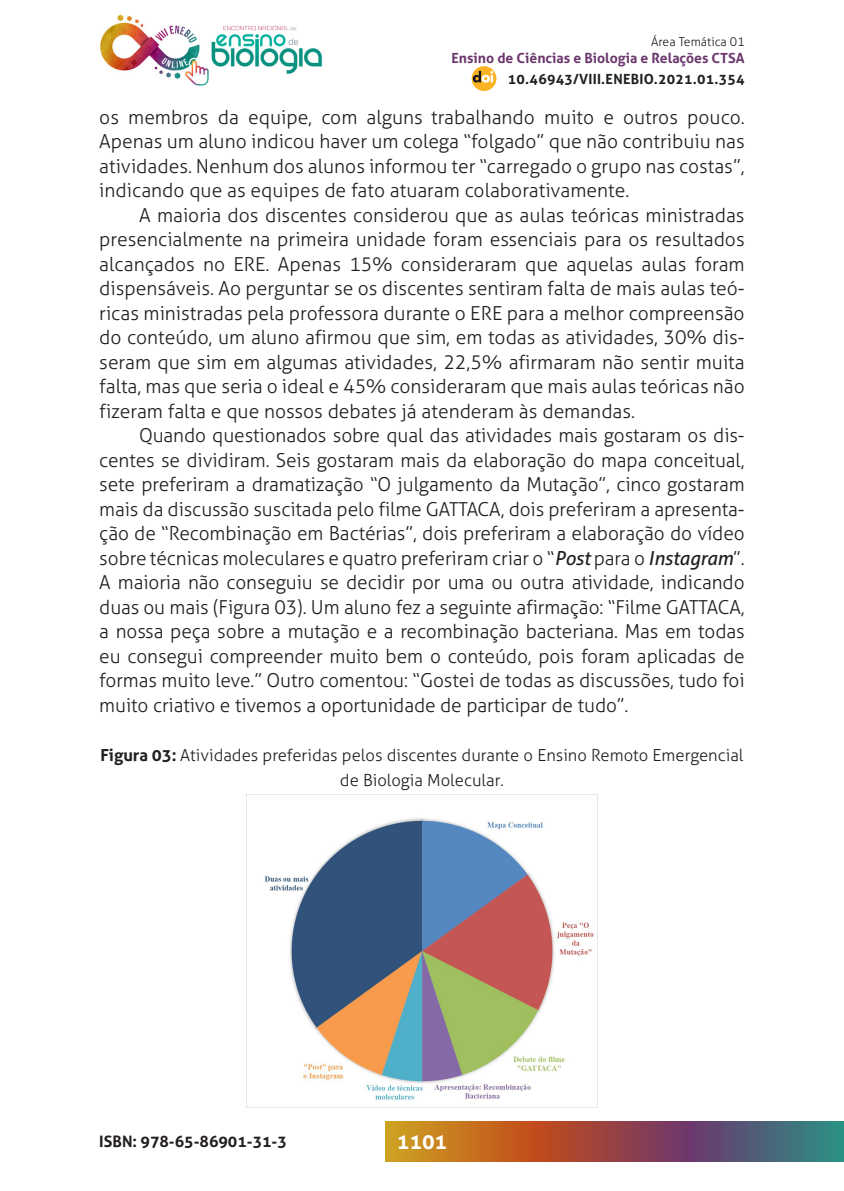
<style>
.page{position:relative;width:844px;height:1191px;background:#fff}
.page>*{position:absolute;margin:0;border:0;box-sizing:border-box;transform-origin:0 0}
.t1{font:700 21px "Aller";color:#fff}
._2_CORPO{font:300 19.25px/24.5px "Aller";color:#231f20;text-align:justify}
._7_LEGENDAS{font:300 16.62px/24.5px "Aller";color:#231f20;text-align:center}
.t2{font:700 15.75px "Aller";color:#231f20}
.t3{font:700 14px "Aller";color:#6c376e}
.t4{font:700 14px "Aller";letter-spacing:.02em;color:#231f20}
.t5{font:300 12.25px "Aller";color:#231f20}
.s1{font-weight:400;font-style:italic}
.s2{font-weight:700}
</style>
<div class="page">
<img style="left:100px;top:14px;width:109px;height:72px">
<img style="left:211px;top:25px;width:111px;height:49px">
<svg style="left:385px;top:1121px;width:458px;height:40px;background:#8d5e49"></svg>
<div style="left:471px;top:66px;width:25px;height:25px;background:#fbb323;border-radius:50%"></div>
<svg style="left:472px;top:71px;width:21px;height:12px"></svg>
<img style="left:247px;top:794px;width:350px;height:307px">
<p class="t5" style="left:651px;top:34px;width:95px">Área Temática 01</p>
<p class="t3" style="left:451px;top:49px;width:294px">Ensino de Ciências e Biologia e Relações CTSA</p>
<p class="t4" style="left:508px;top:70px;width:238px">10.46943/VIII.ENEBIO.2021.01.354</p>
<p class="_2_CORPO" style="left:99px;top:105px;width:646px">os membros da equipe, com alguns trabalhando muito e outros pouco.<br>Apenas um aluno indicou haver um colega “folgado” que não contribuiu nas atividades. Nenhum dos alunos informou ter “carregado o grupo nas costas”, indicando que as equipes de fato atuaram colaborativamente.</p>
<p class="_2_CORPO" style="left:99px;top:203px;width:646px;text-indent:40px">A maioria dos discentes considerou que as aulas teóricas ministradas presencialmente na primeira unidade foram essenciais para os resultados alcançados no ERE. Apenas 15% consideraram que aquelas aulas foram dispensáveis. Ao perguntar se os discentes sentiram falta de mais aulas teó&shy;ricas ministradas pela professora durante o ERE para a melhor compreensão do conteúdo, um aluno afirmou que sim, em todas as atividades, 30% dis&shy;seram que sim em algumas atividades, 22,5% afirmaram não sentir muita falta, mas que seria o ideal e 45% consideraram que mais aulas teóricas não fizeram falta e que nossos debates já atenderam às demandas.</p>
<p class="_2_CORPO" style="left:99px;top:423px;width:646px;text-indent:40px">Quando questionados sobre qual das atividades mais gostaram os dis&shy;centes se dividiram. Seis gostaram mais da elaboração do mapa conceitual, sete preferiram a dramatização “O julgamento da Mutação”, cinco gostaram mais da discussão suscitada pelo filme GATTACA, dois preferiram a apresenta&shy;ção de “Recombinação em Bactérias”, dois preferiram a elaboração do vídeo sobre técnicas moleculares e quatro preferiram criar o “<span class="s1">Post</span> para o <span class="s1">Instagram</span>”.<br>A maioria não conseguiu se decidir por uma ou outra atividade, indicando duas ou mais (Figura 03). Um aluno fez a seguinte afirmação: “Filme GATTACA, a nossa peça sobre a mutação e a recombinação bacteriana. Mas em todas eu consegui compreender muito bem o conteúdo, pois foram aplicadas de formas muito leve.” Outro comentou: “Gostei de todas as discussões, tudo foi muito criativo e tivemos a oportunidade de participar de tudo”.</p>
<p class="_7_LEGENDAS" style="left:100px;top:743px;width:644px"><span class="s2">Figura 03:</span> Atividades preferidas pelos discentes durante o Ensino Remoto Emergencial de Biologia Molecular.</p>
<p class="t2" style="left:99px;top:1131px;width:189px">ISBN: 978-65-86901-31-3</p>
<p class="t1" style="left:396px;top:1128px;width:52px">1101</p>
</div>
